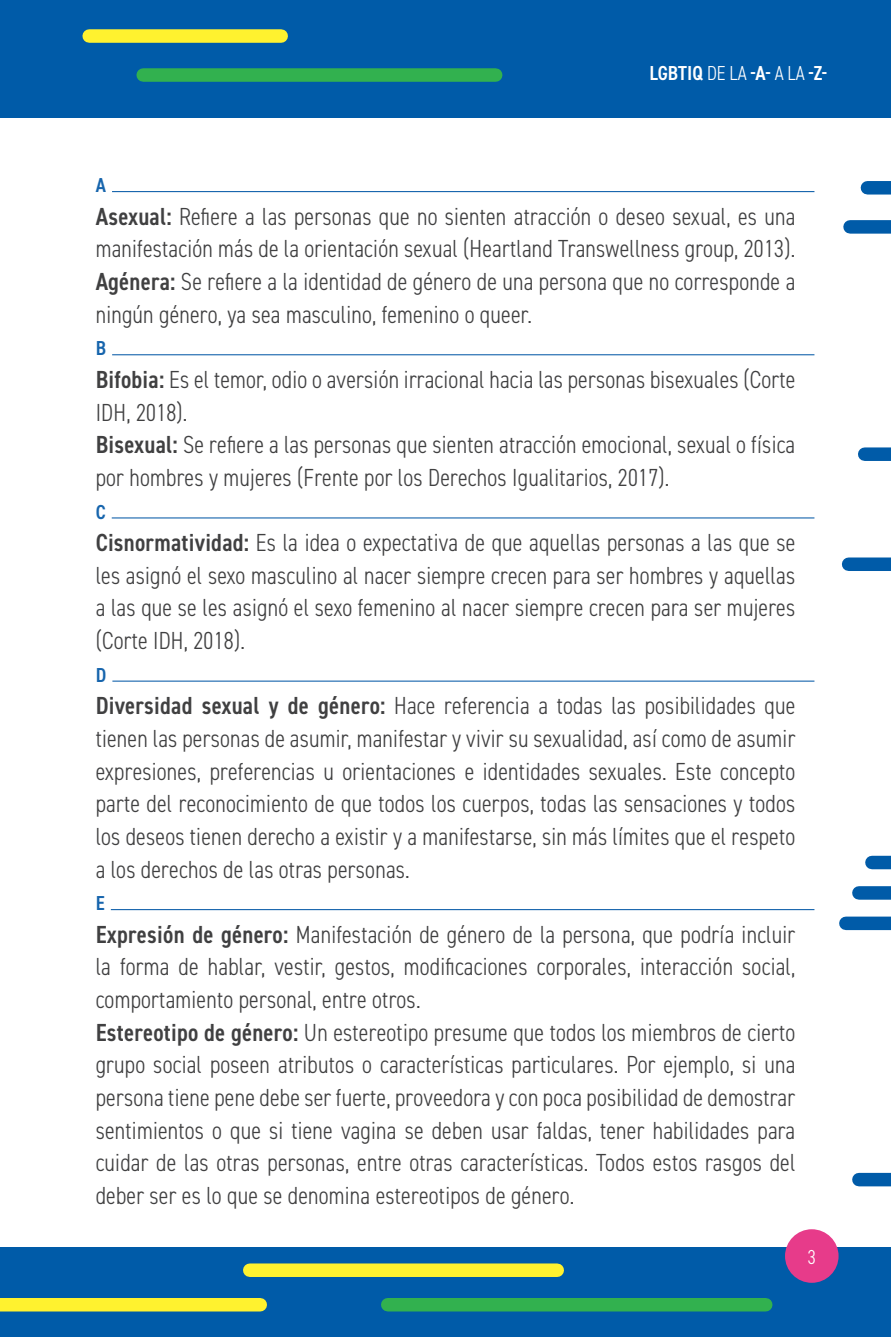
<style>
.page{position:relative;width:891px;height:1337px;background:#fff}
.page>*{position:absolute;margin:0;border:0;box-sizing:border-box;transform-origin:0 0}
.palabras_conceptos{font:300 condensed 24.75px/32.6px "DIN2014";letter-spacing:.01em;color:#404041}
.t1{font:600 condensed 20.25px "DIN2014";color:#fff}
.Inicial_conceptos{font:600 condensed 20.25px "DIN2014";color:#1765ad}
.t2{font:300 condensed 20.25px "DIN2014";color:#fff}
.s1{font-weight:300}
.s2{font-weight:600}
</style>
<div class="page">
<div style="left:0;top:0;width:891px;height:118px;background:#005ba8"></div>
<div style="left:0;top:1247px;width:891px;height:89px;background:#005ba8"></div>
<div style="left:867px;top:181px;width:24px;height:13px;background:#005ba8"></div>
<div style="left:865px;top:447px;width:26px;height:14px;background:#005ba8"></div>
<div style="left:849px;top:557px;width:42px;height:14px;background:#005ba8"></div>
<div style="left:872px;top:855px;width:19px;height:14px;background:#005ba8"></div>
<div style="left:859px;top:886px;width:32px;height:13px;background:#005ba8"></div>
<div style="left:859px;top:1172px;width:32px;height:14px;background:#005ba8"></div>
<div style="left:846px;top:916px;width:45px;height:14px;background:#005ba8"></div>
<div style="left:850px;top:220px;width:41px;height:14px;background:#005ba8"></div>
<div style="left:785px;top:1229px;width:54px;height:53px;background:#e73b8a;border-radius:50%"></div>
<div style="left:0;top:1298px;width:260px;height:13px;background:#fff22f"></div>
<div style="left:250px;top:1263px;width:307px;height:14px;background:#fff22f"></div>
<div style="left:89px;top:29px;width:192px;height:14px;background:#fff22f"></div>
<div style="left:143px;top:68px;width:353px;height:14px;background:#32b14f"></div>
<div style="left:388px;top:1298px;width:378px;height:13px;background:#32b14f"></div>
<hr style="left:96px;top:191px;width:718px;height:1px;background:#1765ad">
<hr style="left:89px;top:189px;width:23px;height:4px;background:#fff">
<hr style="left:96px;top:354px;width:718px;height:1px;background:#1765ad">
<div style="left:89px;top:352px;width:23px;height:5px;background:#fff"></div>
<hr style="left:96px;top:517px;width:718px;height:1px;background:#1765ad">
<div style="left:89px;top:515px;width:23px;height:5px;background:#fff"></div>
<hr style="left:96px;top:680px;width:718px;height:1px;background:#1765ad">
<div style="left:89px;top:678px;width:23px;height:5px;background:#fff"></div>
<hr style="left:96px;top:909px;width:718px;height:1px;background:#1765ad">
<hr style="left:89px;top:907px;width:22px;height:4px;background:#fff">
<p class="t1" style="left:650px;top:59px;width:179px">LGBTIQ <span class="s1">DE LA</span> -A- <span class="s1">A LA</span> -Z-</p>
<p class="Inicial_conceptos" style="left:96px;top:172px;width:12px">A</p>
<p class="palabras_conceptos" style="left:96px;top:200px;width:701px"><span class="s2">Asexual:</span> Refiere a las personas que no sienten atracción o deseo sexual, es una manifestación más de la orientación sexual (Heartland Transwellness group, 2013).</p>
<p class="palabras_conceptos" style="left:96px;top:265px;width:701px"><span class="s2">Agénera:</span> Se refiere a la identidad de género de una persona que no corresponde a ningún género, ya sea masculino, femenino o queer.</p>
<p class="Inicial_conceptos" style="left:96px;top:335px;width:12px">B</p>
<p class="palabras_conceptos" style="left:96px;top:363px;width:701px"><span class="s2">Bifobia:</span> Es el temor, odio o aversión irracional hacia las personas bisexuales (Corte<br>IDH, 2018).</p>
<p class="palabras_conceptos" style="left:96px;top:428px;width:701px"><span class="s2">Bisexual:</span> Se refiere a las personas que sienten atracción emocional, sexual o física por hombres y mujeres (Frente por los Derechos Igualitarios, 2017).</p>
<p class="Inicial_conceptos" style="left:96px;top:498px;width:11px">C</p>
<p class="palabras_conceptos" style="left:96px;top:526px;width:701px;text-align:justify"><span class="s2">Cisnormatividad:</span> Es la idea o expectativa de que aquellas personas a las que se les asignó el sexo masculino al nacer siempre crecen para ser hombres y aquellas a las que se les asignó el sexo femenino al nacer siempre crecen para ser mujeres (Corte IDH, 2018).</p>
<p class="Inicial_conceptos" style="left:96px;top:661px;width:12px">D</p>
<p class="palabras_conceptos" style="left:96px;top:689px;width:701px;text-align:justify"><span class="s2">Diversidad sexual y de género:</span> Hace referencia a todas las posibilidades que tienen las personas de asumir, manifestar y vivir su sexualidad, así como de asumir expresiones, preferencias u orientaciones e identidades sexuales. Este concepto parte del reconocimiento de que todos los cuerpos, todas las sensaciones y todos los deseos tienen derecho a existir y a manifestarse, sin más límites que el respeto a los derechos de las otras personas.</p>
<p class="Inicial_conceptos" style="left:96px;top:889px;width:11px">E</p>
<p class="palabras_conceptos" style="left:96px;top:918px;width:701px;text-align:justify"><span class="s2">Expresión de género:</span> Manifestación de género de la persona, que podría incluir la forma de hablar, vestir, gestos, modificaciones corporales, interacción social, comportamiento personal, entre otros.</p>
<p class="palabras_conceptos" style="left:96px;top:1016px;width:701px;text-align:justify"><span class="s2">Estereotipo de género:</span> Un estereotipo presume que todos los miembros de cierto grupo social poseen atributos o características particulares. Por ejemplo, si una persona tiene pene debe ser fuerte, proveedora y con poca posibilidad de demostrar sentimientos o que si tiene vagina se deben usar faldas, tener habilidades para cuidar de las otras personas, entre otras características. Todos estos rasgos del deber ser es lo que se denomina estereotipos de género.</p>
<p class="t2" style="left:808px;top:1244px;width:10px">3</p>
</div>
